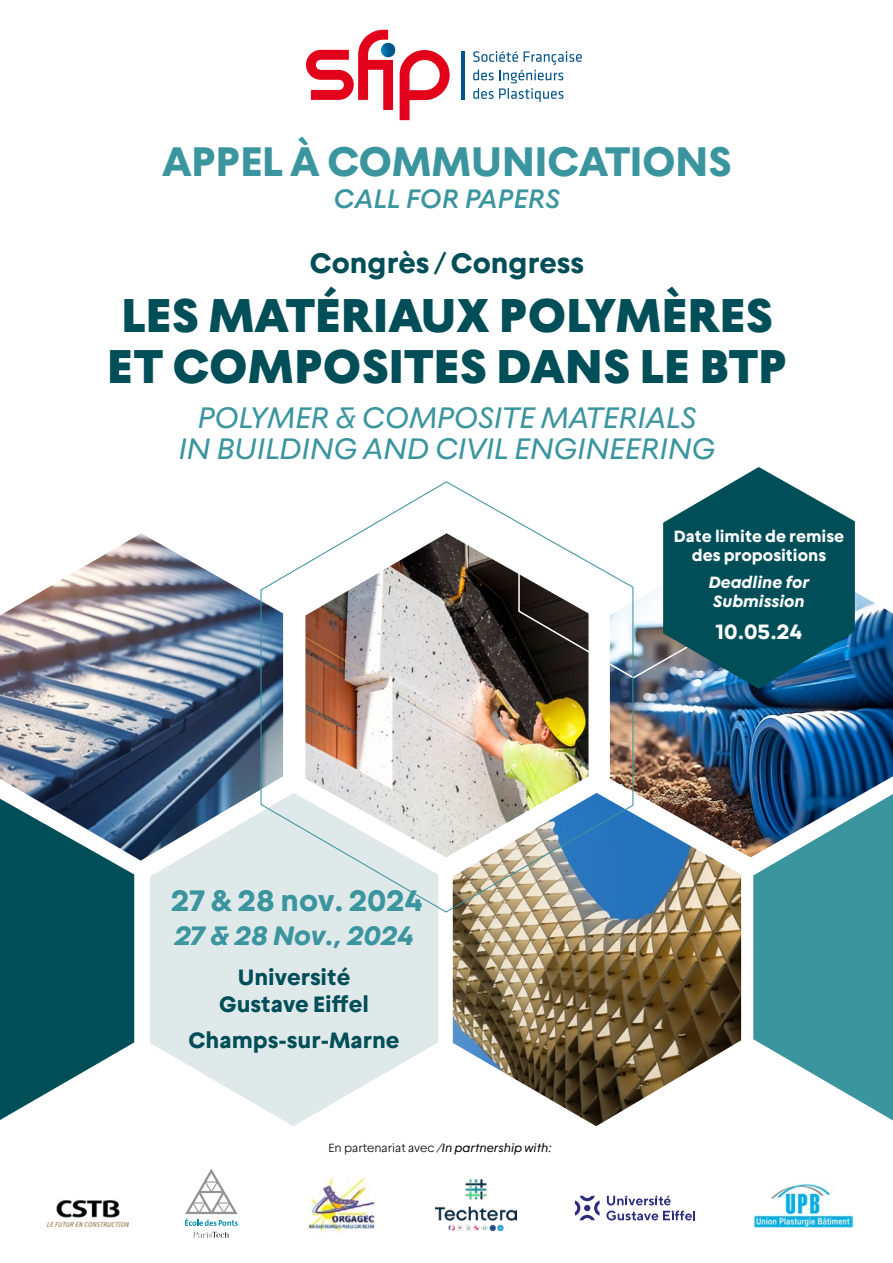
<style>
.page{position:relative;width:893px;height:1263px;background:#fff}
.page>*{position:absolute;margin:0;border:0;box-sizing:border-box;transform-origin:0 0}
.t1{font:800 48px/51px "Geliat";letter-spacing:.01em;color:#004e58;text-align:center}
.t2{font:700 41.85px "Geliat";color:#3b959e}
.t3{font:italic 30px/31.5px "Geliat Alt";letter-spacing:.01em;color:#3b959e;text-align:center}
.t4{font:700 30px "Geliat";color:#3b959e}
.t5{font:700 28.65px "Geliat";color:#004e58}
.t6{font:italic 700 27px "Geliat Alt";color:#3b959e}
.t7{font:italic 500 27px "Geliat";letter-spacing:.02em;color:#3b959e}
.t8{font:700 22.5px/27px "Geliat";color:#004e58;text-align:center}
.t9{font:700 21px "Geliat";color:#fff}
.t10{font:700 16.5px/19.8px "Geliat";color:#fff;text-align:center}
.t11{font:italic 700 16.5px/19.8px "Geliat Alt";color:#fff}
.t12{font:italic 12px "Geliat Alt";color:#000}
.s1{font-family:"Geliat";font-weight:300;font-style:normal}
</style>
<div class="page">
<svg style="left:150px;top:861px;width:288px;height:265px;fill:#e0e9ea"></svg>
<svg style="left:753px;top:857px;width:140px;height:263px;fill:#3b959e"></svg>
<img style="left:453px;top:857px;width:288px;height:269px">
<svg style="left:0;top:861px;width:134px;height:259px"></svg>
<img style="left:0;top:533px;width:260px;height:328px">
<img style="left:634px;top:592px;width:259px;height:265px">
<svg style="left:473px;top:51px;width:109px;height:51px"></svg>
<hr style="left:461px;top:51px;width:4px;height:48px;background:#005489">
<svg style="left:306px;top:30px;width:87px;height:80px"></svg>
<svg style="left:400px;top:50px;width:50px;height:70px"></svg>
<img style="left:381px;top:43px;width:14px;height:14px;border-radius:7px">
<svg style="left:634px;top:585px;width:29px;height:94px"></svg>
<img style="left:753px;top:1183px;width:99px;height:44px">
<svg style="left:575px;top:1196px;width:25px;height:24px"></svg>
<svg style="left:606px;top:1196px;width:89px;height:24px"></svg>
<svg style="left:663px;top:467px;width:192px;height:222px;background:#286976"></svg>
<img style="left:46px;top:1200px;width:84px;height:28px">
<img style="left:307px;top:1178px;width:69px;height:55px">
<svg style="left:194px;top:1232px;width:35px;height:6px"></svg>
<svg style="left:185px;top:1168px;width:53px;height:58px"></svg>
<img style="left:436px;top:1180px;width:80px;height:51px">
<img style="left:260px;top:481px;width:374px;height:432px">
<h2 class="t2" style="left:163px;top:136px;width:570px">APPEL À COMMUNICATIONS</h2>
<p class="t7" style="left:334px;top:182px;width:228px">CALL FOR PAPERS</p>
<p class="t5" style="left:310px;top:246px;width:276px">Congrès / Congress</p>
<h1 class="t1" style="left:107px;top:289px;width:681px">LES MATÉRIAUX POLYMÈRES<br>ET COMPOSITES DANS LE BTP</h1>
<p class="t3" style="left:179px;top:401px;width:538px">POLYMER &amp; COMPOSITE MATERIALS<br>IN BUILDING AND CIVIL ENGINEERING</p>
<p class="t4" style="left:171px;top:882px;width:253px">27 &amp; 28 nov. 2024</p>
<p class="t6" style="left:175px;top:919px;width:240px">27 &amp; 28 Nov., 2024</p>
<p class="t8" style="left:219px;top:963px;width:151px">Université<br>Gustave Eiffel</p>
<p class="t8" style="left:189px;top:1026px;width:212px">Champs-sur-Marne</p>
<p class="t12" style="left:329px;top:1141px;width:225px"><span class="s1">En partenariat avec</span> /In partnership with:</p>
<p class="t10" style="left:674px;top:526px;width:172px">Date limite de remise des propositions</p>
<p class="t11" style="left:709px;top:572px;width:102px">Deadline for<br>Submission</p>
<p class="t9" style="left:716px;top:619px;width:88px">10.05.24</p>
</div>
